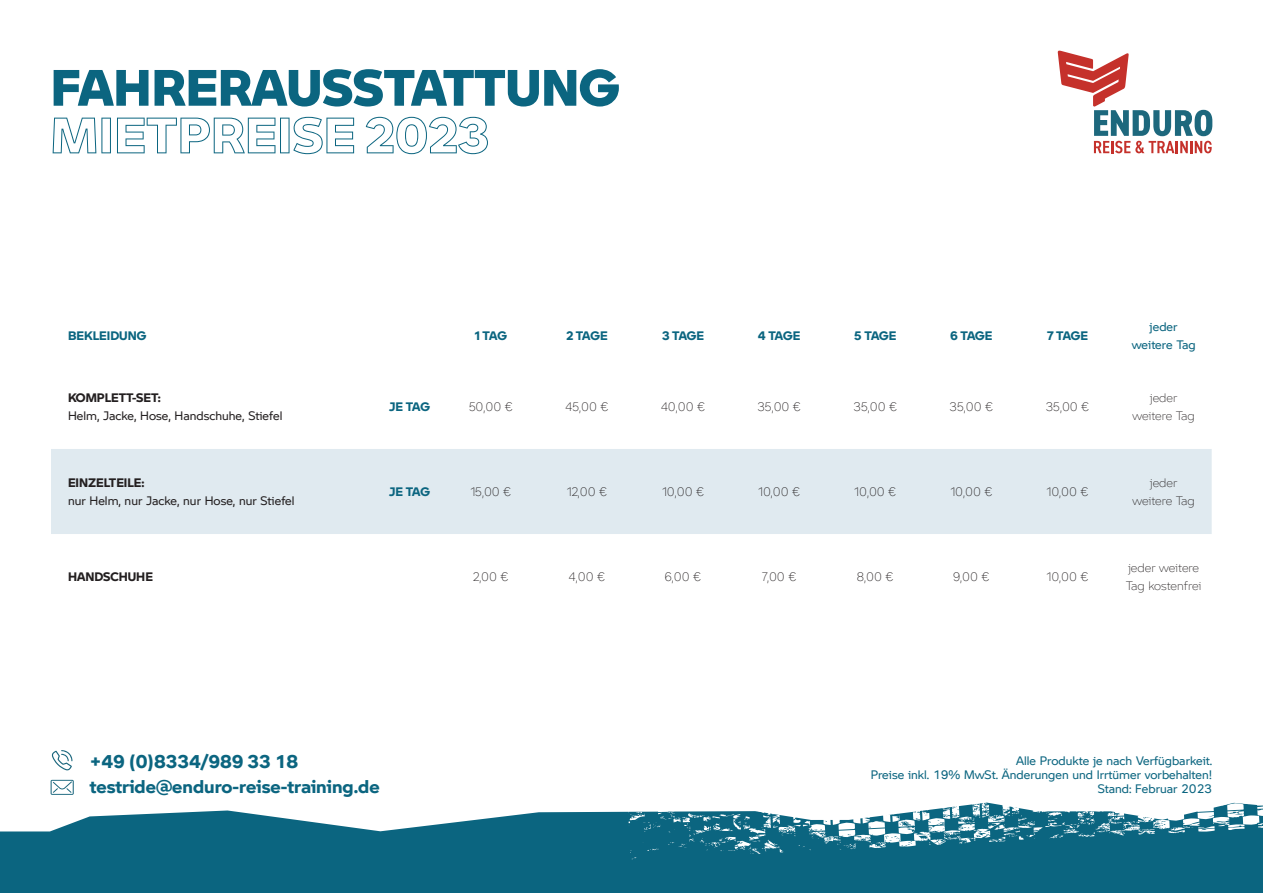
<style>
.page{position:relative;width:1263px;height:893px;background:#fff}
.page>*{position:absolute;margin:0;border:0;box-sizing:border-box;transform-origin:0 0}
.t1{font:800 50.25px "BMW Motorrad";color:#0b6580}
.t2{font:700 50.25px "BMW Motorrad Outline";color:#0b6580}
.t3{font:700 18px/25.5px "BMW Motorrad";color:#0b6580}
.t4{font:300 12px/18px "BMW Motorrad";color:#231f20;text-align:center}
.t5{font:12px/14.4px "BMW Motorrad";color:#0b6580;text-align:right}
.t6{font:12px "BMW Motorrad";color:#231f20}
.t7{font:700 12px "BMW Motorrad";letter-spacing:-.01em;color:#0b6580}
.t8{font:700 12px "BMW Motorrad";color:#231f20}
</style>
<div class="page">
<div style="left:0;top:831px;width:1263px;height:62px;background:#0b6580"></div>
<svg style="left:50px;top:770px;width:576px;height:61px"></svg>
<svg style="left:626px;top:802px;width:637px;height:57px;fill:#0b6580"></svg>
<svg style="left:52px;top:750px;width:20px;height:20px"></svg>
<svg style="left:51px;top:780px;width:23px;height:15px"></svg>
<div style="left:51px;top:449px;width:1161px;height:85px;background:#e0eaf0"></div>
<svg style="left:1057px;top:50px;width:155px;height:103px"></svg>
<h1 class="t1" style="left:51px;top:49px;width:570px">FAHRERAUSSTATTUNG</h1>
<h1 class="t2" style="left:51px;top:97px;width:440px">MIETPREISE 2023</h1>
<p class="t7" style="left:68px;top:326px;width:80px">BEKLEIDUNG</p>
<p class="t7" style="left:475px;top:326px;width:34px">1 TAG</p>
<p class="t7" style="left:566px;top:326px;width:43px">2 TAGE</p>
<p class="t7" style="left:662px;top:326px;width:44px">3 TAGE</p>
<p class="t7" style="left:758px;top:326px;width:44px">4 TAGE</p>
<p class="t7" style="left:854px;top:326px;width:43px">5 TAGE</p>
<p class="t7" style="left:950px;top:326px;width:43px">6 TAGE</p>
<p class="t7" style="left:1047px;top:326px;width:43px">7 TAGE</p>
<p class="t5" style="left:1132px;top:317px;width:65px;line-height:18px;text-align:center">jeder weitere Tag</p>
<p class="t8" style="left:68px;top:388px;width:94px">KOMPLETT-SET:</p>
<p class="t6" style="left:68px;top:407px;width:216px">Helm, Jacke, Hose, Handschuhe, Stiefel</p>
<p class="t8" style="left:68px;top:473px;width:78px">EINZELTEILE:</p>
<p class="t6" style="left:68px;top:492px;width:228px">nur Helm, nur Jacke, nur Hose, nur Stiefel</p>
<p class="t7" style="left:389px;top:397px;width:42px">JE TAG</p>
<p class="t4" style="left:469px;top:397px;width:45px">50,00 €</p>
<p class="t4" style="left:565px;top:397px;width:45px">45,00 €</p>
<p class="t4" style="left:661px;top:397px;width:46px">40,00 €</p>
<p class="t4" style="left:757px;top:397px;width:45px">35,00 €</p>
<p class="t4" style="left:853px;top:397px;width:45px">35,00 €</p>
<p class="t4" style="left:950px;top:397px;width:45px">35,00 €</p>
<p class="t4" style="left:1046px;top:397px;width:45px">35,00 €</p>
<p class="t4" style="left:1132px;top:388px;width:64px">jeder weitere Tag</p>
<p class="t7" style="left:389px;top:482px;width:42px">JE TAG</p>
<p class="t4" style="left:470px;top:482px;width:42px">15,00 €</p>
<p class="t4" style="left:567px;top:482px;width:42px">12,00 €</p>
<p class="t4" style="left:662px;top:482px;width:44px">10,00 €</p>
<p class="t4" style="left:758px;top:482px;width:44px">10,00 €</p>
<p class="t4" style="left:854px;top:482px;width:44px">10,00 €</p>
<p class="t4" style="left:950px;top:482px;width:44px">10,00 €</p>
<p class="t4" style="left:1046px;top:482px;width:44px">10,00 €</p>
<p class="t4" style="left:1132px;top:473px;width:64px">jeder weitere Tag</p>
<p class="t8" style="left:68px;top:568px;width:86px">HANDSCHUHE</p>
<p class="t4" style="left:473px;top:567px;width:37px">2,00 €</p>
<p class="t4" style="left:569px;top:567px;width:38px">4,00 €</p>
<p class="t4" style="left:665px;top:567px;width:38px">6,00 €</p>
<p class="t4" style="left:762px;top:567px;width:36px">7,00 €</p>
<p class="t4" style="left:857px;top:567px;width:38px">8,00 €</p>
<p class="t4" style="left:953px;top:567px;width:38px">9,00 €</p>
<p class="t4" style="left:1046px;top:567px;width:44px">10,00 €</p>
<p class="t4" style="left:1126px;top:558px;width:77px;text-align:left">jeder weitere<br>Tag kostenfrei</p>
<h2 class="t3" style="left:90px;top:748px;width:291px">+49 (0)8334/989 33 18 testride@enduro-reise-training.de</h2>
<p class="t5" style="left:871px;top:752px;width:343px">Alle Produkte je nach Verfügbarkeit.<br>Preise inkl. 19% MwSt. Änderungen und Irrtümer vorbehalten!<br>Stand: Februar 2023</p>
</div>
